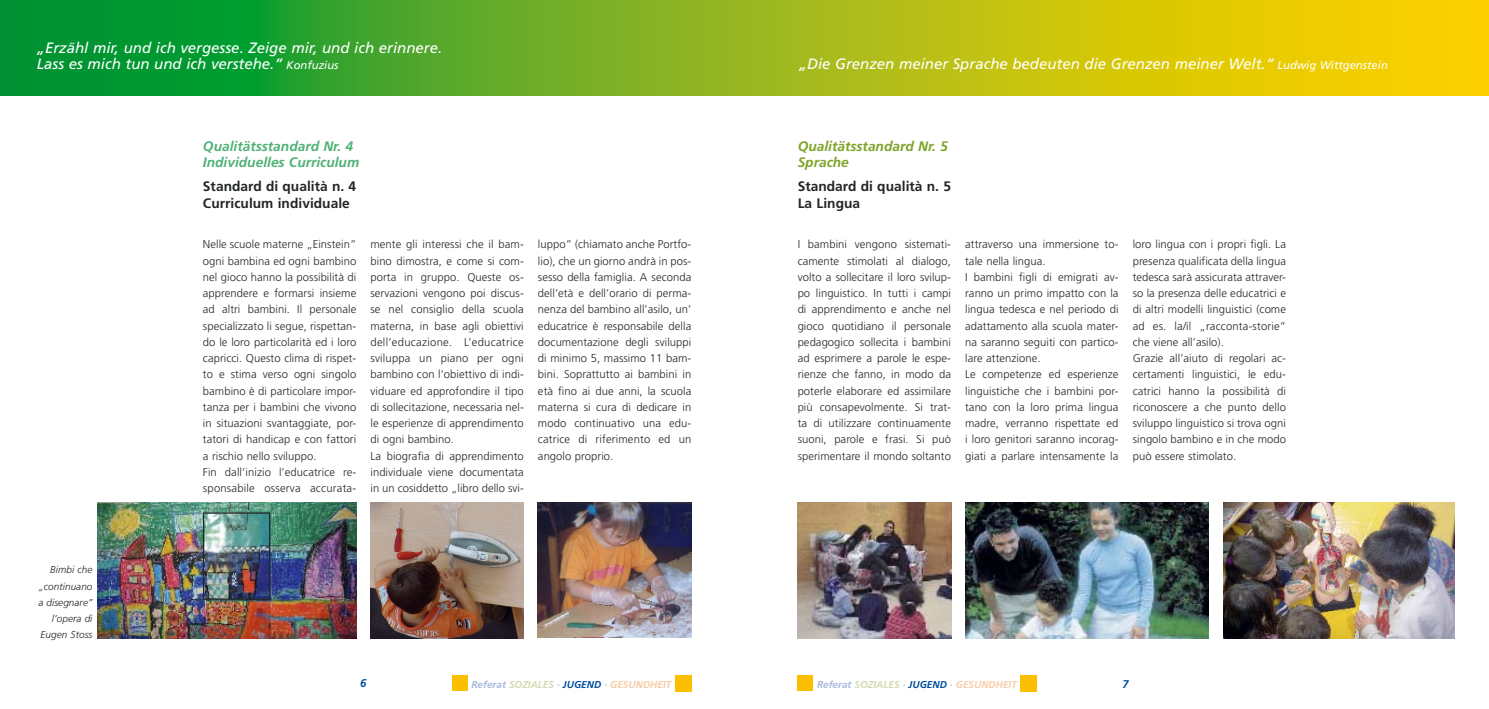
<style>
.page{position:relative;width:1489px;height:709px;background:#fff}
.page>*{position:absolute;margin:0;border:0;box-sizing:border-box;transform-origin:0 0}
.t1{font:italic 15px/16.2px "Frutiger";color:#fff}
.t2{font:700 13.75px/16.2px "Frutiger";color:#232626}
.t3{font:italic 700 13.75px/16.2px "Frutiger";color:#50b176}
.t4{font:italic 700 13.75px/16.2px "Frutiger";color:#7ea427}
.t5{font:300 11.25px/16.2px "Frutiger";letter-spacing:.005em;color:#232626}
.t6{font:italic 700 10px "Frutiger";color:#f9cca8}
.t7{font:italic 300 10px/16.2px "Frutiger";letter-spacing:.005em;color:#232626;text-align:right}
.s1{font-size:11.25px}
.s2{color:#a8b9dd}
.s3{color:#d3dbb2}
.s4{color:#0050a1}
</style>
<div class="page">
<div style="left:744px;top:0;width:744px;height:96px;background:linear-gradient(to right,#9fb91e,#ffd300)"></div>
<svg style="left:0;top:0;width:744px;height:96px;background:#3ea32c"></svg>
<img style="left:965px;top:502px;width:243px;height:136px">
<img style="left:797px;top:502px;width:153px;height:136px">
<div style="left:675px;top:675px;width:16px;height:16px;background:#fcbf00"></div>
<div style="left:452px;top:675px;width:15px;height:16px;background:#fcbf00"></div>
<div style="left:1020px;top:675px;width:17px;height:16px;background:#fcbf00"></div>
<div style="left:797px;top:675px;width:16px;height:16px;background:#fcbf00"></div>
<img style="left:1223px;top:502px;width:230px;height:136px">
<img style="left:538px;top:502px;width:153px;height:136px">
<img style="left:98px;top:502px;width:258px;height:136px">
<img style="left:370px;top:502px;width:154px;height:136px">
<div style="left:203px;top:512px;width:67px;height:88px;border:1px solid #232626"></div>
<h1 class="t1" style="left:37px;top:40px;width:407px">„Erzähl mir, und ich vergesse. Zeige mir, und ich erinnere.<br>Lass es mich tun und ich verstehe.” <span class="s1">Konfuzius</span></h1>
<p class="t3" style="left:203px;top:138px;width:158px">Qualitätsstandard Nr. 4<br>Individuelles Curriculum</p>
<h1 class="t1" style="left:798px;top:56px;width:590px">„Die Grenzen meiner Sprache bedeuten die Grenzen meiner Welt.” <span class="s1">Ludwig Wittgenstein</span></h1>
<p class="t4" style="left:797px;top:138px;width:151px">Qualitätsstandard Nr. 5<br>Sprache</p>
<p class="t2" style="left:203px;top:178px;width:155px">Standard di qualità n. 4<br>Curriculum individuale</p>
<p class="t2" style="left:797px;top:178px;width:155px">Standard di qualità n. 5<br>La Lingua</p>
<p class="t7" style="left:38px;top:562px;width:56px">Bimbi che „continuano a disegnare” l’opera di<br>Eugen Stoss</p>
<p class="t5" style="left:203px;top:236px;width:155px">Nelle scuole materne „Einstein” ogni bambina ed ogni bambino nel gioco hanno la possibilità di apprendere e formarsi insieme ad altri bambini. Il personale specializzato li segue, rispettan&shy;do le loro particolarità ed i loro capricci. Questo clima di rispet&shy;to e stima verso ogni singolo bambino è di particolare impor&shy;tanza per i bambini che vivono in situazioni svantaggiate, por&shy;tatori di handicap e con fattori a rischio nello sviluppo.<br>Fin dall’inizio l’educatrice re&shy;sponsabile osserva accurata-</p>
<p class="t5" style="left:370px;top:236px;width:155px">mente gli interessi che il bam&shy;bino dimostra, e come si com&shy;porta in gruppo. Queste os&shy;servazioni vengono poi discus&shy;se nel consiglio della scuola materna, in base agli obiettivi dell’educazione. L’educatrice sviluppa un piano per ogni bambino con l’obiettivo di indi&shy;viduare ed approfondire il tipo di sollecitazione, necessaria nel&shy;le esperienze di apprendimento di ogni bambino.<br>La biografia di apprendimento individuale viene documentata in un cosiddetto „libro dello svi-</p>
<p class="t5" style="left:538px;top:236px;width:155px;text-align:justify">luppo” (chiamato anche Portfo&shy;lio), che un giorno andrà in pos&shy;sesso della famiglia. A seconda dell’età e dell’orario di perma&shy;nenza del bambino all’asilo, un’ educatrice è responsabile della documentazione degli sviluppi di minimo 5, massimo 11 bam&shy;bini. Soprattutto ai bambini in età fino ai due anni, la scuola materna si cura di dedicare in modo continuativo una edu&shy;catrice di riferimento ed un angolo proprio.</p>
<p class="t6" style="left:471px;top:678px;width:201px"><span class="s2">Referat</span> <span class="s3">SOZIALES</span> <span class="s2">·</span> <span class="s4">JUGEND</span> <span class="s2">·</span> GESUNDHEIT</p>
<p class="t5" style="left:797px;top:236px;width:155px;text-align:justify">I bambini vengono sistemati&shy;camente stimolati al dialogo, volto a sollecitare il loro svilup&shy;po linguistico. In tutti i campi di apprendimento e anche nel gioco quotidiano il personale pedagogico sollecita i bambini ad esprimere a parole le espe&shy;rienze che fanno, in modo da poterle elaborare ed assimilare più consapevolmente. Si trat&shy;ta di utilizzare continuamente suoni, parole e frasi. Si può sperimentare il mondo soltanto</p>
<p class="t5" style="left:965px;top:236px;width:155px">attraverso una immersione to&shy;tale nella lingua.<br>I bambini figli di emigrati av&shy;ranno un primo impatto con la lingua tedesca e nel periodo di adattamento alla scuola mater&shy;na saranno seguiti con partico&shy;lare attenzione.<br>Le competenze ed esperienze linguistiche che i bambini por&shy;tano con la loro prima lingua madre, verranno rispettate ed i loro genitori saranno incorag&shy;giati a parlare intensamente la</p>
<p class="t5" style="left:1132px;top:236px;width:155px">loro lingua con i propri figli. La presenza qualificata della lingua tedesca sarà assicurata attraver&shy;so la presenza delle educatrici e di altri modelli linguistici (come ad es. la/il „racconta-storie” che viene all’asilo).<br>Grazie all’aiuto di regolari ac&shy;certamenti linguistici, le edu&shy;catrici hanno la possibilità di riconoscere a che punto dello sviluppo linguistico si trova ogni singolo bambino e in che modo può essere stimolato.</p>
<p class="t6" style="left:817px;top:678px;width:201px"><span class="s2">Referat</span> <span class="s3">SOZIALES</span> <span class="s2">·</span> <span class="s4">JUGEND</span> <span class="s2">·</span> GESUNDHEIT</p>
</div>
